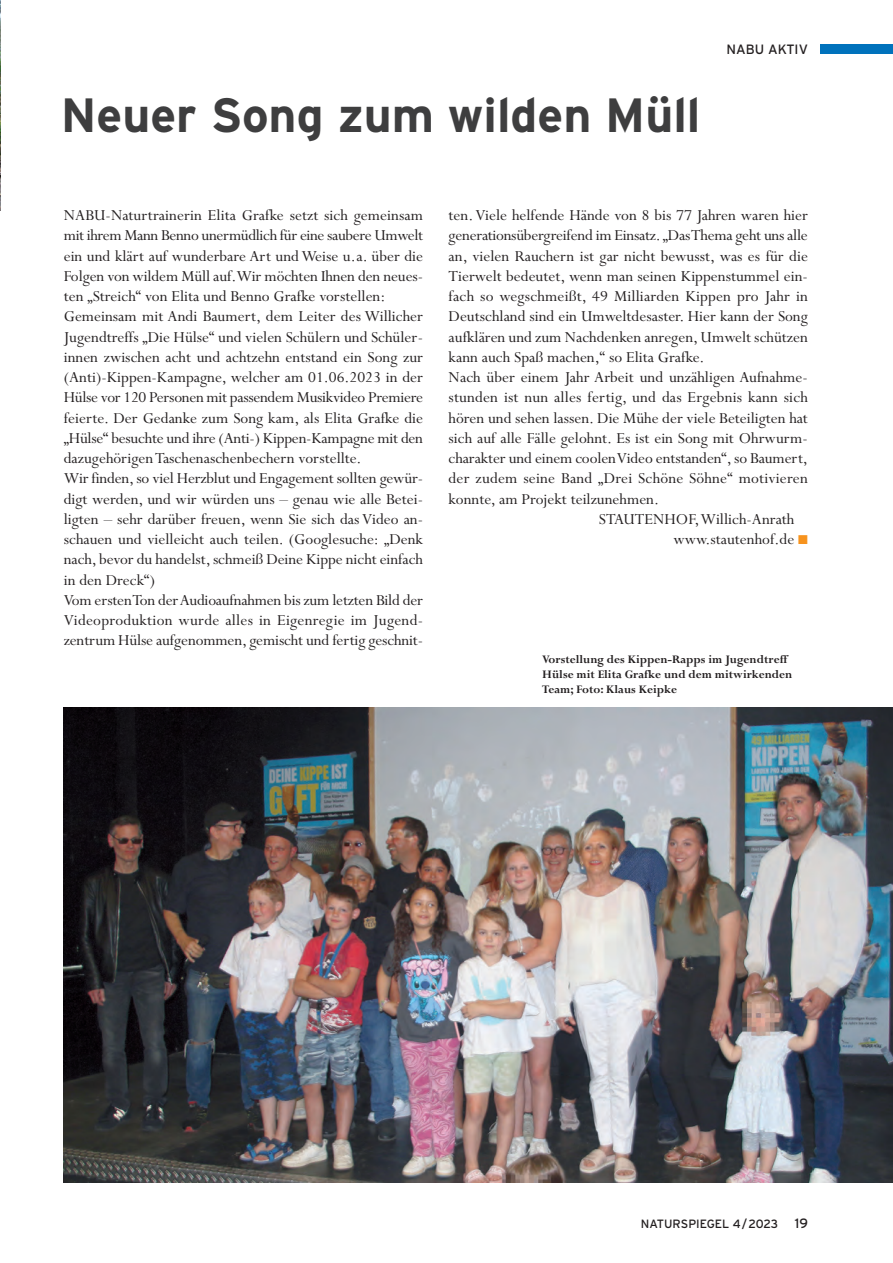
<style>
.page{position:relative;width:893px;height:1263px;background:#fff}
.page>*{position:absolute;margin:0;border:0;box-sizing:border-box;transform-origin:0 0}
.t1{font:700 48px "Interstate";color:#3e3e3f}
.t2{font:17.1px/20.2px "Perpetua";color:#231f20}
.t3{font:13.5px "Interstate";color:#231f20}
.t4{font:700 12.75px/15px "Perpetua";color:#231f20}
.t5{font:12px "Interstate";color:#231f20}
.s1{color:#fff}
.s2{color:#f7931d}
.s3{font-size:13.5px}
</style>
<div class="page">
<div style="left:821px;top:45px;width:72px;height:9px;background:#0072bc"></div>
<img style="left:0;top:0;width:1px;height:210px">
<img style="left:64px;top:707px;width:829px;height:475px">
<h1 class="t1" style="left:61px;top:97px;width:641px">Neuer Song zum wilden Müll</h1>
<p class="t3" style="left:726px;top:44px;width:83px">NABU AKTIV</p>
<p class="t2" style="left:64px;top:207px;width:361px">NABU-Naturtrainerin Elita Grafke setzt sich gemeinsam mit ihrem Mann Benno unermüdlich für eine saubere Umwelt ein und klärt auf wunderbare Art und Weise u.a. über die Folgen von wildem Müll auf. Wir möchten Ihnen den neues - ten „Streich“ von Elita und Benno Grafke vorstellen:<br>Gemeinsam mit Andi Baumert, dem Leiter des Willicher Jugendtreffs „Die Hülse“ und vielen Schülern und Schüler - innen zwischen acht und achtzehn entstand ein Song zur (Anti)-Kippen-Kampagne, welcher am 01.06.2023 in der Hülse vor 120 Personen mit passendem Musikvideo Premiere feierte. Der Gedanke zum Song kam, als Elita Grafke die „Hülse“ besuchte und ihre (Anti-) Kippen-Kampagne mit den dazugehörigen Taschenaschenbechern vorstellte.<br>Wir finden, so viel Herzblut und Engagement sollten gewür&shy;digt werden, und wir würden uns – genau wie alle Betei - lig ten – sehr darüber freuen, wenn Sie sich das Video an - schauen und vielleicht auch teilen. (Googlesuche: „Denk nach, bevor du handelst, schmeiß Deine Kippe nicht einfach in den Dreck“)<br>Vom ersten Ton der Audioaufnahmen bis zum letzten Bild der Videoproduktion wurde alles in Eigenregie im Jugend - zentrum Hülse aufgenommen, gemischt und fertig geschnit-</p>
<p class="t2" style="left:449px;top:207px;width:361px">ten. Viele helfende Hände von 8 bis 77 Jahren waren hier</p>
<p class="t2" style="left:449px;top:227px;width:361px">generationsübergreifend im Einsatz. „Das Thema geht uns alle</p>
<p class="t2" style="left:449px;top:248px;width:361px">an, vielen Rauchern ist gar nicht bewusst, was es für die</p>
<p class="t2" style="left:449px;top:268px;width:361px">Tierwelt bedeutet, wenn man seinen Kippenstummel ein-</p>
<p class="t2" style="left:449px;top:288px;width:361px">fach so wegschmeißt, 49 Milliarden Kippen pro Jahr in</p>
<p class="t2" style="left:449px;top:308px;width:361px">Deutschland sind ein Umweltdesaster. Hier kann der Song</p>
<p class="t2" style="left:449px;top:329px;width:361px">aufklären und zum Nachdenken anregen, Umwelt schützen</p>
<p class="t2" style="left:449px;top:349px;width:257px">kann auch Spaß machen,“ so Elita Grafke.</p>
<p class="t2" style="left:449px;top:369px;width:361px">Nach über einem Jahr Arbeit und unzähligen Aufnahme -</p>
<p class="t2" style="left:449px;top:389px;width:361px">stunden ist nun alles fertig, und das Ergebnis kann sich</p>
<p class="t2" style="left:449px;top:410px;width:361px">hören und sehen lassen. Die Mühe der viele Beteiligten hat</p>
<p class="t2" style="left:449px;top:430px;width:361px">sich auf alle Fälle gelohnt. Es ist ein Song mit Ohrwurm -</p>
<p class="t2" style="left:449px;top:450px;width:361px">charakter und einem coolen Video entstanden“, so Baumert,</p>
<p class="t2" style="left:449px;top:470px;width:361px">der zudem seine Band „Drei Schöne Söhne“ motivieren</p>
<p class="t2" style="left:449px;top:491px;width:212px">konnte, am Projekt teilzunehmen.</p>
<p class="t2" style="left:599px;top:511px;width:211px">STAUTENHOF, Willich-Anrath <span class="s1">■</span></p>
<p class="t2" style="left:673px;top:531px;width:136px">www.stautenhof.de <span class="s2">■</span></p>
<p class="t4" style="left:542px;top:653px;width:252px">Vorstellung des Kippen-Rapps im Jugendtreff<br>Hülse mit Elita Grafke und dem mitwirkenden<br>Team; Foto: Klaus Keipke</p>
<p class="t5" style="left:641px;top:1219px;width:169px">NATURSPIEGEL 4/2023 <span class="s3">19</span></p>
</div>
